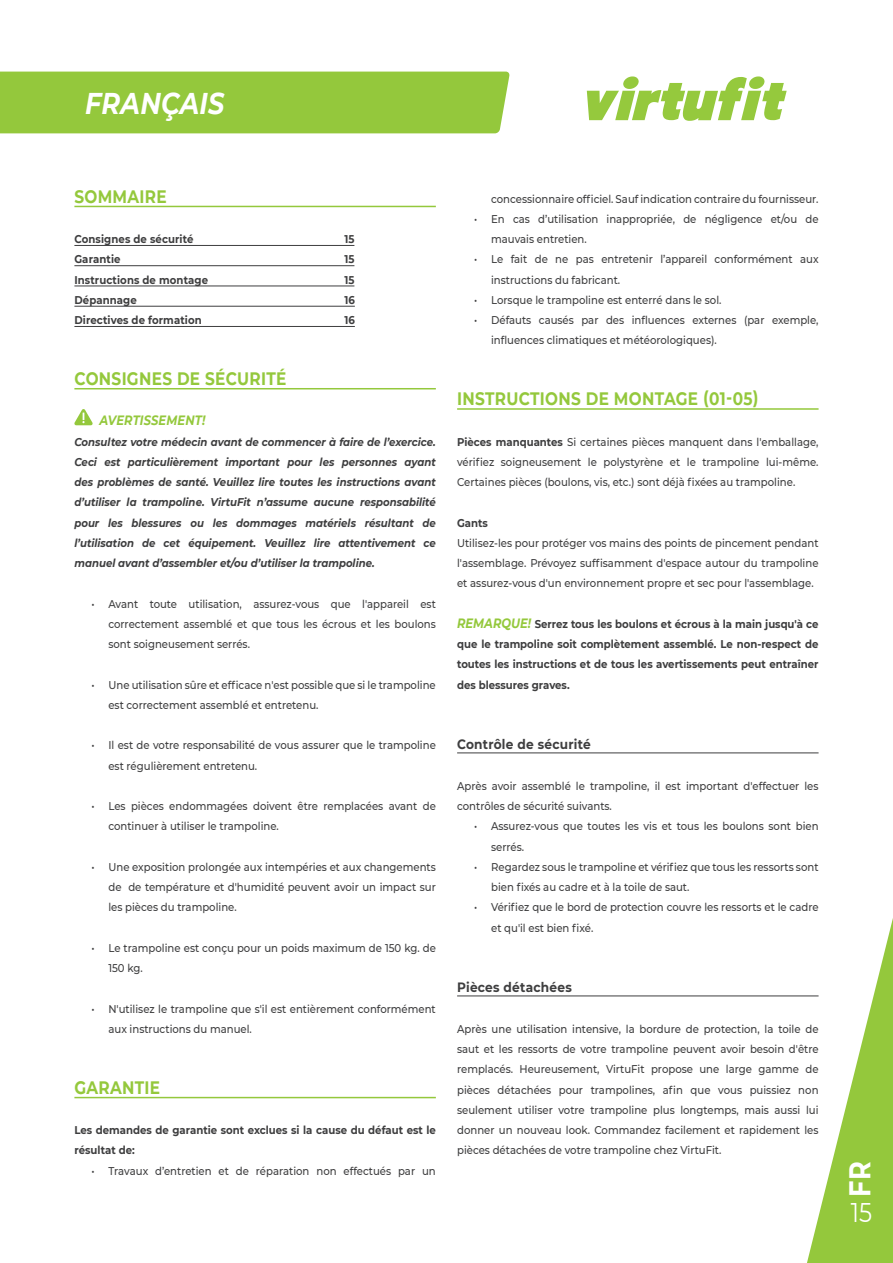
<style>
.page{position:relative;width:893px;height:1263px;background:#fff}
.page>*{position:absolute;margin:0;border:0;box-sizing:border-box;transform-origin:0 0}
.t1{font:italic 700 30px "Montserrat";letter-spacing:.01em;color:#fff;scale:.85 1}
.t2{font:700 30px "Montserrat";color:#fff;scale:.85 1}
.t3{font:27px "Montserrat";color:#fff;scale:.85 1}
.VF__Opsomming_platte_tekst{font:700 18px "Montserrat";letter-spacing:.02em;color:#94c83c;scale:.85 1}
.VF__Opsomming_platte_tekst-2{font:700 13.5px "Montserrat";letter-spacing:.02em;color:#3e3e3f;scale:.9 1}
.t4{font:italic 700 13.5px "Montserrat";letter-spacing:.01em;color:#94c83c;scale:.85 1}
.VF__Opsomming_platte_tekst-3{font:500 11.25px/20.2px "Montserrat";color:#3e3e3f;scale:.9 1}
.t5{font:italic 700 11.25px/20.2px "Montserrat";color:#3e3e3f;text-align:justify;scale:.9 1}
.t6{font:700 11.25px/20.2px "Montserrat";color:#3e3e3f;scale:.9 1}
.s1{font-weight:700}
.s2{font-style:italic;font-size:13.5px;color:#94c83c}
</style>
<div class="page">
<div style="left:0;top:72px;width:510px;height:61px;background:#94c83c"></div>
<svg style="left:587px;top:76px;width:200px;height:45px"></svg>
<svg style="left:798px;top:753px;width:95px;height:510px"></svg>
<hr style="left:74px;top:206px;width:362px;height:1px;background:#94c83c">
<hr style="left:74px;top:245px;width:280px;height:1px;background:#3e3e3f">
<hr style="left:74px;top:265px;width:280px;height:1px;background:#3e3e3f">
<hr style="left:74px;top:286px;width:280px;height:1px;background:#3e3e3f">
<hr style="left:74px;top:306px;width:281px;height:1px;background:#3e3e3f">
<hr style="left:74px;top:326px;width:281px;height:1px;background:#3e3e3f">
<hr style="left:74px;top:388px;width:362px;height:1px;background:#94c83c">
<hr style="left:74px;top:1097px;width:362px;height:1px;background:#94c83c">
<svg style="left:74px;top:409px;width:19px;height:16px"></svg>
<hr style="left:457px;top:408px;width:362px;height:2px;background:#94c83c">
<hr style="left:457px;top:752px;width:362px;height:1px;background:#3e3e3f">
<hr style="left:457px;top:995px;width:362px;height:1px;background:#3e3e3f">
<h1 class="t1" style="left:85px;top:82px;width:166px">FRANÇAIS</h1>
<p class="VF__Opsomming_platte_tekst" style="left:74px;top:183px;width:110px">SOMMAIRE</p>
<p class="t6" style="left:74px;top:228px;width:134px">Consignes de sécurité</p>
<p class="t6" style="left:344px;top:228px;width:13px">15</p>
<p class="t6" style="left:74px;top:249px;width:53px">Garantie</p>
<p class="t6" style="left:344px;top:249px;width:13px">15</p>
<p class="t6" style="left:74px;top:269px;width:150px">Instructions de montage</p>
<p class="t6" style="left:344px;top:269px;width:13px">15</p>
<p class="t6" style="left:74px;top:289px;width:71px">Dépannage</p>
<p class="t6" style="left:344px;top:289px;width:13px">16</p>
<p class="t6" style="left:74px;top:309px;width:143px">Directives de formation</p>
<p class="t6" style="left:344px;top:309px;width:13px">16</p>
<p class="VF__Opsomming_platte_tekst" style="left:74px;top:365px;width:251px">CONSIGNES DE SÉCURITÉ</p>
<p class="t4" style="left:99px;top:411px;width:126px">AVERTISSEMENT!</p>
<p class="t5" style="left:74px;top:431px;width:403px">Consultez votre médecin avant de commencer à faire de l’exercice.<br>Ceci est particulièrement important pour les personnes ayant des problèmes de santé. Veuillez lire toutes les instructions avant d’utiliser la trampoline. VirtuFit n’assume aucune responsabilité pour les blessures ou les dommages matériels résultant de l’utilisation de cet équipement. Veuillez lire attentivement ce manuel avant d’assembler et/ou d’utiliser la trampoline.</p>
<p class="VF__Opsomming_platte_tekst-3" style="left:108px;top:593px;width:365px;text-align:justify;text-indent:-17px">• Avant toute utilisation, assurez-vous que l'appareil est correctement assemblé et que tous les écrous et les boulons sont soigneusement serrés.</p>
<p class="VF__Opsomming_platte_tekst-3" style="left:108px;top:674px;width:365px;text-indent:-17px">• Une utilisation sûre et efficace n'est possible que si le trampoline est correctement assemblé et entretenu.</p>
<p class="VF__Opsomming_platte_tekst-3" style="left:108px;top:735px;width:365px;text-indent:-17px">• Il est de votre responsabilité de vous assurer que le trampoline est régulièrement entretenu.</p>
<p class="VF__Opsomming_platte_tekst-3" style="left:108px;top:795px;width:365px;text-indent:-17px">• Les pièces endommagées doivent être remplacées avant de continuer à utiliser le trampoline.</p>
<p class="VF__Opsomming_platte_tekst-3" style="left:108px;top:856px;width:365px;text-align:justify;text-indent:-17px">• Une exposition prolongée aux intempéries et aux changements de de température et d'humidité peuvent avoir un impact sur les pièces du trampoline.</p>
<p class="VF__Opsomming_platte_tekst-3" style="left:108px;top:937px;width:365px;text-indent:-17px">• Le trampoline est conçu pour un poids maximum de 150 kg. de<br>150 kg.</p>
<p class="VF__Opsomming_platte_tekst-3" style="left:108px;top:998px;width:365px;text-indent:-17px">• N'utilisez le trampoline que s'il est entièrement conformément aux instructions du manuel.</p>
<p class="VF__Opsomming_platte_tekst" style="left:74px;top:1074px;width:102px">GARANTIE</p>
<p class="t6" style="left:74px;top:1119px;width:403px">Les demandes de garantie sont exclues si la cause du défaut est le résultat de:</p>
<p class="VF__Opsomming_platte_tekst-3" style="left:91px;top:1160px;width:384px">• Travaux d’entretien et de réparation non effectués par un</p>
<p class="VF__Opsomming_platte_tekst-3" style="left:491px;top:188px;width:365px">concessionnaire officiel. Sauf indication contraire du fournisseur.</p>
<p class="VF__Opsomming_platte_tekst-3" style="left:491px;top:208px;width:365px;text-indent:-17px">• En cas d’utilisation inappropriée, de négligence et/ou de mauvais entretien.</p>
<p class="VF__Opsomming_platte_tekst-3" style="left:491px;top:249px;width:365px;text-indent:-17px">• Le fait de ne pas entretenir l’appareil conformément aux instructions du fabricant.</p>
<p class="VF__Opsomming_platte_tekst-3" style="left:474px;top:289px;width:276px">• Lorsque le trampoline est enterré dans le sol.</p>
<p class="VF__Opsomming_platte_tekst-3" style="left:491px;top:309px;width:365px;text-indent:-17px">• Défauts causés par des influences externes (par exemple, influences climatiques et météorologiques).</p>
<p class="VF__Opsomming_platte_tekst" style="left:457px;top:386px;width:356px">INSTRUCTIONS DE MONTAGE (01-05)</p>
<p class="VF__Opsomming_platte_tekst-3" style="left:457px;top:431px;width:403px;text-align:justify"><span class="s1">Pièces manquantes</span> Si certaines pièces manquent dans l'emballage, vérifiez soigneusement le polystyrène et le trampoline lui-même.<br>Certaines pièces (boulons, vis, etc.) sont déjà fixées au trampoline.</p>
<p class="t6" style="left:457px;top:512px;width:36px">Gants</p>
<p class="VF__Opsomming_platte_tekst-3" style="left:457px;top:532px;width:403px;text-align:justify">Utilisez-les pour protéger vos mains des points de pincement pendant l'assemblage. Prévoyez suffisamment d'espace autour du trampoline et assurez-vous d'un environnement propre et sec pour l'assemblage.</p>
<p class="t6" style="left:457px;top:613px;width:403px;text-align:justify"><span class="s2">REMARQUE!</span> Serrez tous les boulons et écrous à la main jusqu'à ce que le trampoline soit complètement assemblé. Le non-respect de toutes les instructions et de tous les avertissements peut entraîner des blessures graves.</p>
<p class="VF__Opsomming_platte_tekst-2" style="left:457px;top:735px;width:150px">Contrôle de sécurité</p>
<p class="VF__Opsomming_platte_tekst-3" style="left:457px;top:775px;width:403px">Après avoir assemblé le trampoline, il est important d'effectuer les contrôles de sécurité suivants.</p>
<p class="VF__Opsomming_platte_tekst-3" style="left:491px;top:816px;width:365px;text-indent:-17px">• Assurez-vous que toutes les vis et tous les boulons sont bien serrés.</p>
<p class="VF__Opsomming_platte_tekst-3" style="left:491px;top:856px;width:365px;text-indent:-17px">• Regardez sous le trampoline et vérifiez que tous les ressorts sont bien fixés au cadre et à la toile de saut.</p>
<p class="VF__Opsomming_platte_tekst-3" style="left:491px;top:897px;width:365px;text-indent:-17px">• Vérifiez que le bord de protection couvre les ressorts et le cadre et qu'il est bien fixé.</p>
<p class="VF__Opsomming_platte_tekst-2" style="left:457px;top:978px;width:129px">Pièces détachées</p>
<p class="VF__Opsomming_platte_tekst-3" style="left:457px;top:1018px;width:403px;text-align:justify">Après une utilisation intensive, la bordure de protection, la toile de saut et les ressorts de votre trampoline peuvent avoir besoin d'être remplacés. Heureusement, VirtuFit propose une large gamme de pièces détachées pour trampolines, afin que vous puissiez non seulement utiliser votre trampoline plus longtemps, mais aussi lui donner un nouveau look. Commandez facilement et rapidement les pièces détachées de votre trampoline chez VirtuFit.</p>
<h1 class="t2" style="left:838px;top:1197px;width:44px;rotate:-90deg">FR</h1>
<h2 class="t3" style="left:851px;top:1194px;width:27px">15</h2>
</div>
